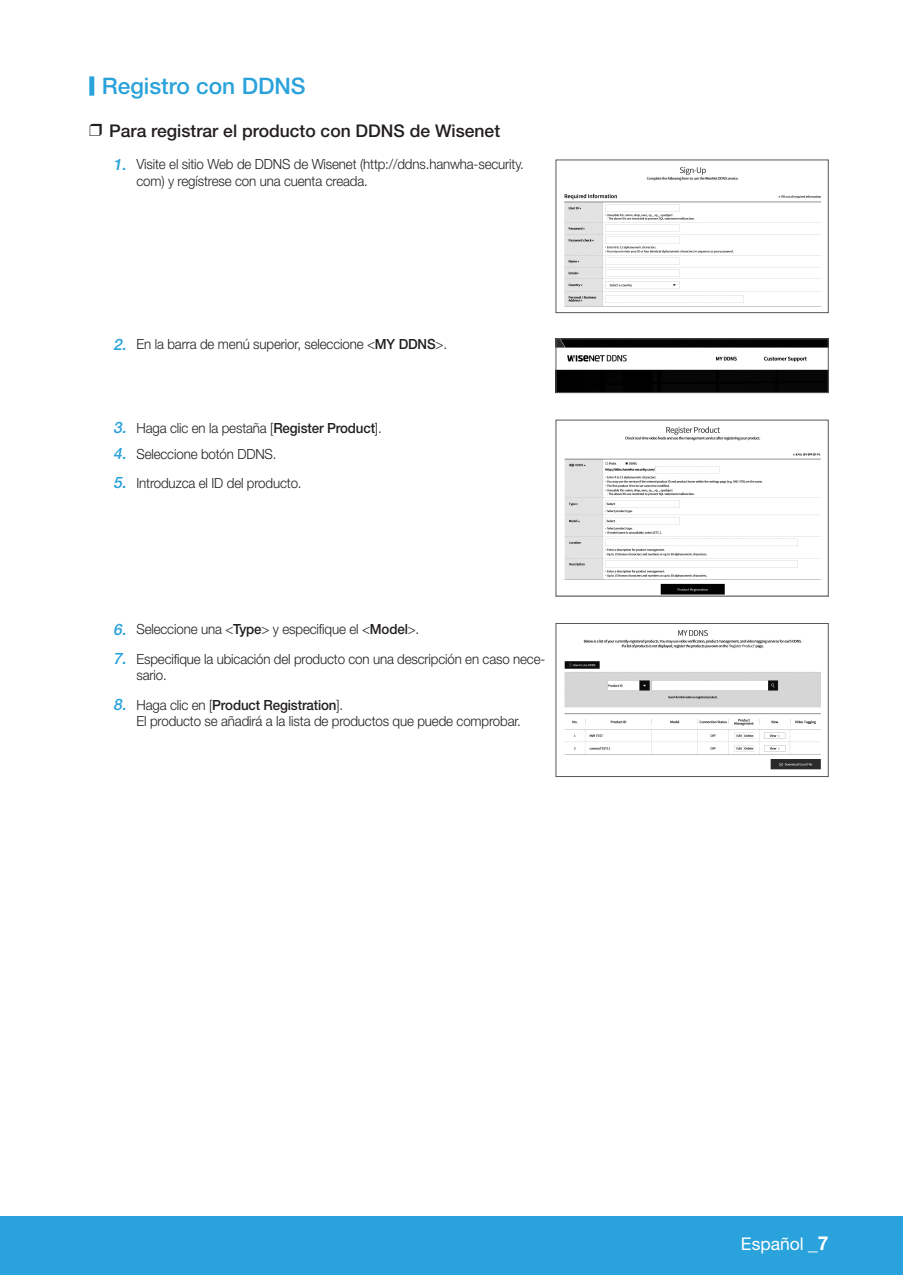
<style>
.page{position:relative;width:903px;height:1275px;background:#fff}
.page>*{position:absolute;margin:0;border:0;box-sizing:border-box;transform-origin:0 0}
.t1{font:500 22.75px "Helvetica Neue cp";color:#2aa2db}
.t2{font:500 17.5px "Helvetica Neue cp";color:#231f20}
.t3{font:17.5px "Helvetica Neue cp";color:#fff}
.t4{font:300 14px/16.8px "Helvetica Neue cp";letter-spacing:-.01em;color:#231f20;scale:.95 1}
.s1{font-weight:500;font-style:italic;font-size:15.75px;color:#2aa2db}
.s2{font-weight:500}
.s3{font-weight:700;font-size:19.25px}
</style>
<div class="page">
<div style="left:0;top:1216px;width:903px;height:59px;background:#2aa2db"></div>
<div style="left:89px;top:76px;width:5px;height:20px;background:#2aa2db"></div>
<img style="left:558px;top:341px;width:268px;height:50px">
<div style="left:556px;top:339px;width:272px;height:54px;border:1px solid #57585a"></div>
<img style="left:564px;top:426px;width:257px;height:168px">
<img style="left:564px;top:630px;width:257px;height:140px">
<div style="left:556px;top:623px;width:272px;height:154px;border:1px solid #57585a"></div>
<img style="left:564px;top:167px;width:257px;height:140px">
<div style="left:556px;top:160px;width:272px;height:153px;border:1px solid #57585a"></div>
<h1 class="t1" style="left:102px;top:73px;width:205px">Registro con DDNS</h1>
<p class="t2" style="left:89px;top:120px;width:412px">❒ Para registrar el producto con DDNS de Wisenet</p>
<p class="t4" style="left:136px;top:156px;width:409px;text-indent:-23px"><span class="s1">1.</span> Visite el sitio Web de DDNS de Wisenet (http://ddns.hanwha-security. com) y regístrese con una cuenta creada.</p>
<p class="t4" style="left:113px;top:336px;width:353px"><span class="s1">2.</span> En la barra de menú superior, seleccione &lt;<span class="s2">MY DDNS</span>&gt;.</p>
<p class="t4" style="left:113px;top:420px;width:284px"><span class="s1">3.</span> Haga clic en la pestaña [<span class="s2">Register Product</span>].</p>
<p class="t4" style="left:113px;top:446px;width:174px"><span class="s1">4.</span> Seleccione botón DDNS.</p>
<p class="t4" style="left:113px;top:475px;width:200px"><span class="s1">5.</span> Introduzca el ID del producto.</p>
<p class="t4" style="left:113px;top:621px;width:324px"><span class="s1">6.</span> Seleccione una &lt;<span class="s2">Type</span>&gt; y especifique el &lt;<span class="s2">Model</span>&gt;.</p>
<p class="t4" style="left:136px;top:650px;width:432px;text-indent:-23px"><span class="s1">7.</span> Especifique la ubicación del producto con una descripción en caso nece&shy;sario.</p>
<p class="t4" style="left:136px;top:696px;width:406px;text-indent:-23px"><span class="s1">8.</span> Haga clic en [<span class="s2">Product Registration</span>].<br>El producto se añadirá a la lista de productos que puede comprobar.</p>
<p class="t3" style="left:741px;top:1234px;width:89px">Español <span class="s3">_7</span></p>
</div>
